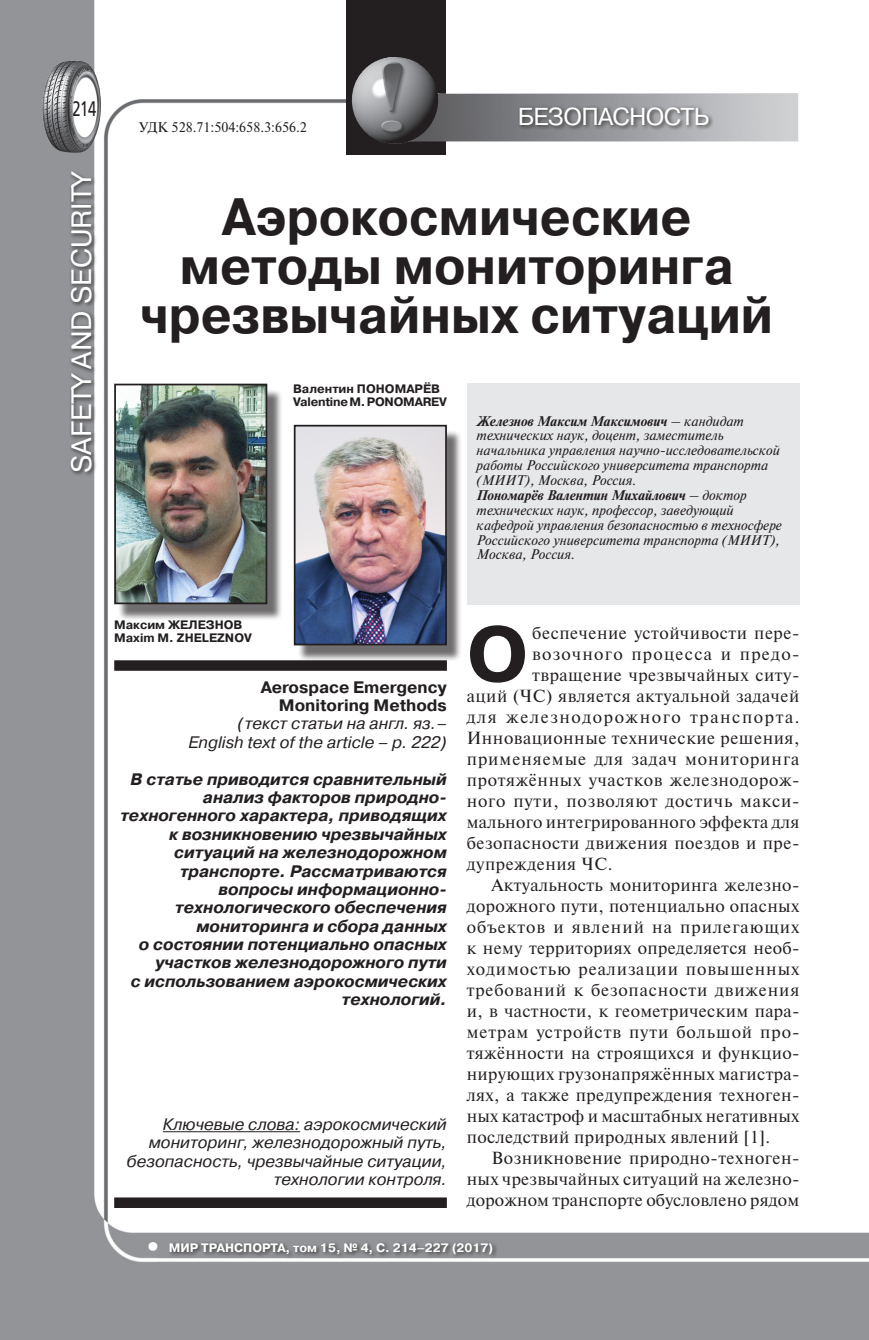
<style>
.page{position:relative;width:869px;height:1340px;background:#fff}
.page>*{position:absolute;margin:0;border:0;box-sizing:border-box;transform-origin:0 0}
.Буквица{font:700 77.52px "Pragmatica C";color:#231f20}
.Zagolovok{font:700 52.5px/49px "Pragmatica C";color:#231f20;text-align:center;scale:.95 1}
.t1{font:28px "Pragmatica C";color:#fff}
.t2{font:24.5px "Pragmatica C";letter-spacing:-.03em;color:#fff}
.t3{font:700 24.5px "Pragmatica C";color:#fff}
.t4{font:21px "Free Set C";color:#231f20;scale:.7 1}
.Text{font:17.5px/21px "Newton C";letter-spacing:.01em;color:#231f20;text-align:justify}
.Буквица-2{font:17.5px "Newton C";letter-spacing:.03em;color:#231f20}
.Буквица-3{font:17.5px "Newton C";letter-spacing:.09em;color:#231f20}
.Буквица-4{font:17.5px "Newton C";letter-spacing:.055em;color:#231f20}
.Буквица-5{font:17.5px "Newton C";letter-spacing:.07em;color:#231f20}
.Vrez2{font:italic 700 16.62px/18.4px "Pragmatica C";color:#231f20;text-align:right}
.Vrez2-2{font:italic 16.62px/18.4px "Pragmatica C";color:#231f20;text-align:right}
.Vrez2-3{font:700 16.62px/18.4px "Pragmatica C";color:#231f20;text-align:right}
.Autor{font:italic 14px/14.9px "Newton C";color:#231f20}
.t5{font:14px "Newton C";color:#231f20}
.Autor_1{font:700 12.25px "Pragmatica C";color:#231f20}
.Подвал_топ{font:700 12.25px "Pragmatica C";color:#fff}
.Autor_1-2{font:700 12.25px "Pragmatica C";letter-spacing:-.02em;color:#231f20}
.s1{font-weight:700}
</style>
<div class="page">
<img style="left:0;top:0;width:868px;height:1339px">
<img style="left:42px;top:61px;width:33px;height:84px">
<div style="left:346px;top:0;width:99px;height:155px;background:#231f20"></div>
<img style="left:450px;top:57px;width:347px;height:86px">
<div style="left:69px;top:169px;width:28px;height:308px;background:#231f20;opacity:.75"></div>
<div style="left:517px;top:105px;width:197px;height:26px;background:#231f20;opacity:.75"></div>
<img style="left:337px;top:57px;width:113px;height:90px">
<div style="left:114px;top:1197px;width:332px;height:10px;background:#231f20"></div>
<div style="left:118px;top:388px;width:164px;height:233px;background:#231f20;opacity:.65"></div>
<img style="left:117px;top:386px;width:147px;height:215px">
<div style="left:114px;top:383px;width:153px;height:221px;border:2px solid #231f20"></div>
<div style="left:297px;top:429px;width:164px;height:233px;background:#231f20;opacity:.65"></div>
<img style="left:297px;top:428px;width:146px;height:214px">
<div style="left:294px;top:425px;width:152px;height:220px;border:2px solid #231f20"></div>
<hr style="left:163px;top:1131px;width:137px;height:1px;background:#231f20">
<div style="left:114px;top:660px;width:332px;height:10px;background:#231f20"></div>
<div style="left:466px;top:383px;width:333px;height:222px;background:#e6e7e9"></div>
<div style="left:168px;top:1240px;width:330px;height:20px;background:#231f20;opacity:.75"></div>
<p class="t4" style="left:72px;top:97px;width:35px">214</p>
<h3 class="t1" style="left:66px;top:473px;width:305px;rotate:-90deg">SAFETY AND SECURITY</h3>
<p class="t5" style="left:139px;top:119px;width:170px">УДК 528.71:504:658.3:656.2</p>
<h3 class="t2" style="left:517px;top:103px;width:193px">БЕЗОПАСНОСТЬ</h3>
<p class="Zagolovok" style="left:140px;top:192px;width:667px">Аэрокосмические методы мониторинга чрезвычайных ситуаций</p>
<p class="Autor_1" style="left:293px;top:382px;width:148px">Валентин ПОНОМАРЁВ</p>
<p class="Autor_1-2" style="left:293px;top:395px;width:155px">ValentineM. PONOMAREV</p>
<p class="Autor" style="left:476px;top:413px;width:305px"><span class="s1">Железнов Максим Максимович</span> – кандидат технических наук, доцент, заместитель начальника управления научно-исследовательской работы Российского университета транспорта (МИИТ), Москва, Россия.</p>
<p class="Autor" style="left:476px;top:488px;width:307px"><span class="s1">Пономарёв Валентин Михайлович</span> – доктор технических наук, профессор, заведующий кафедрой управления безопасностью в техносфере Российского университета транспорта (МИИТ), Москва, Россия.</p>
<p class="Autor_1" style="left:114px;top:618px;width:130px">Максим ЖЕЛЕЗНОВ</p>
<p class="Autor_1" style="left:114px;top:631px;width:139px">Maxim M. ZHELEZNOV</p>
<p class="Vrez2-3" style="left:260px;top:678px;width:188px">Aerospace Emergency<br>Monitoring Methods</p>
<p class="Vrez2-2" style="left:238px;top:714px;width:210px">(текст статьи на англ. яз.–</p>
<p class="Vrez2-2" style="left:188px;top:733px;width:260px">English text of the article – p. 222)</p>
<p class="Vrez2" style="left:120px;top:769px;width:328px">В статье приводится сравнительный анализ факторов природно&shy;техногенного характера, приводящих к возникновению чрезвычайных ситуаций на железнодорожном транспорте. Рассматриваются вопросы информационно&shy;технологического обеспечения мониторинга и сбора данных<br>о состоянии потенциально опасных участков железнодорожного пути<br>с использованием аэрокосмических технологий.</p>
<p class="Vrez2-2" style="left:127px;top:1115px;width:321px">Ключевые слова: аэрокосмический мониторинг, железнодорожный путь, безопасность, чрезвычайные ситуации, технологии контроля.</p>
<p class="Буквица" style="left:466px;top:611px;width:63px">О</p>
<p class="Буквица-2" style="left:532px;top:623px;width:268px">беспечение устойчивости пере-</p>
<p class="Буквица-5" style="left:532px;top:644px;width:268px">возочного процесса и предо-</p>
<p class="Буквица-2" style="left:532px;top:665px;width:268px">твращение чрезвычайных ситу-</p>
<p class="Буквица-2" style="left:466px;top:686px;width:334px">аций (ЧС) является актуальной задачей</p>
<p class="Буквица-3" style="left:466px;top:707px;width:331px">для железнодорожного транспорта.</p>
<p class="Буквица-2" style="left:466px;top:728px;width:334px">Инновационные технические решения,</p>
<p class="Буквица-4" style="left:466px;top:749px;width:334px">применяемые для задач мониторинга</p>
<p class="Буквица-2" style="left:466px;top:770px;width:334px">протяжённых участков железнодорож-</p>
<p class="Буквица-2" style="left:466px;top:791px;width:334px">ного пути, позволяют достичь макси-</p>
<p class="Буквица-2" style="left:466px;top:812px;width:334px">мального интегрированного эффекта для</p>
<p class="Буквица-2" style="left:466px;top:833px;width:334px">безопасности движения поездов и пре-</p>
<p class="Буквица-2" style="left:466px;top:854px;width:144px">дупреждения ЧС.</p>
<p class="Text" style="left:466px;top:874px;width:334px;text-indent:25px">Актуальность мониторинга железно&shy;дорожного пути, потенциально опасных объектов и явлений на прилегающих к нему территориях определяется необ&shy;ходимостью реализации повышенных требований к безопасности движения и, в частности, к геометрическим пара&shy;метрам устройств пути большой про&shy;тяжённости на строящихся и функцио&shy;нирующих грузонапряжённых магистра&shy;лях, а также предупреждения техноген&shy;ных катастроф и масштабных негативных последствий природных явлений [1].</p>
<p class="Text" style="left:466px;top:1147px;width:334px;text-indent:25px">Возникновение природно-техноген&shy;ных чрезвычайных ситуаций на железно&shy;дорожном транспорте обусловлено рядом</p>
<h3 class="t3" style="left:145px;top:1232px;width:18px">•</h3>
<p class="Подвал_топ" style="left:169px;top:1241px;width:326px">МИР ТРАНСПОРТА, том 15, № 4, С. 214–227 (2017)</p>
</div>
